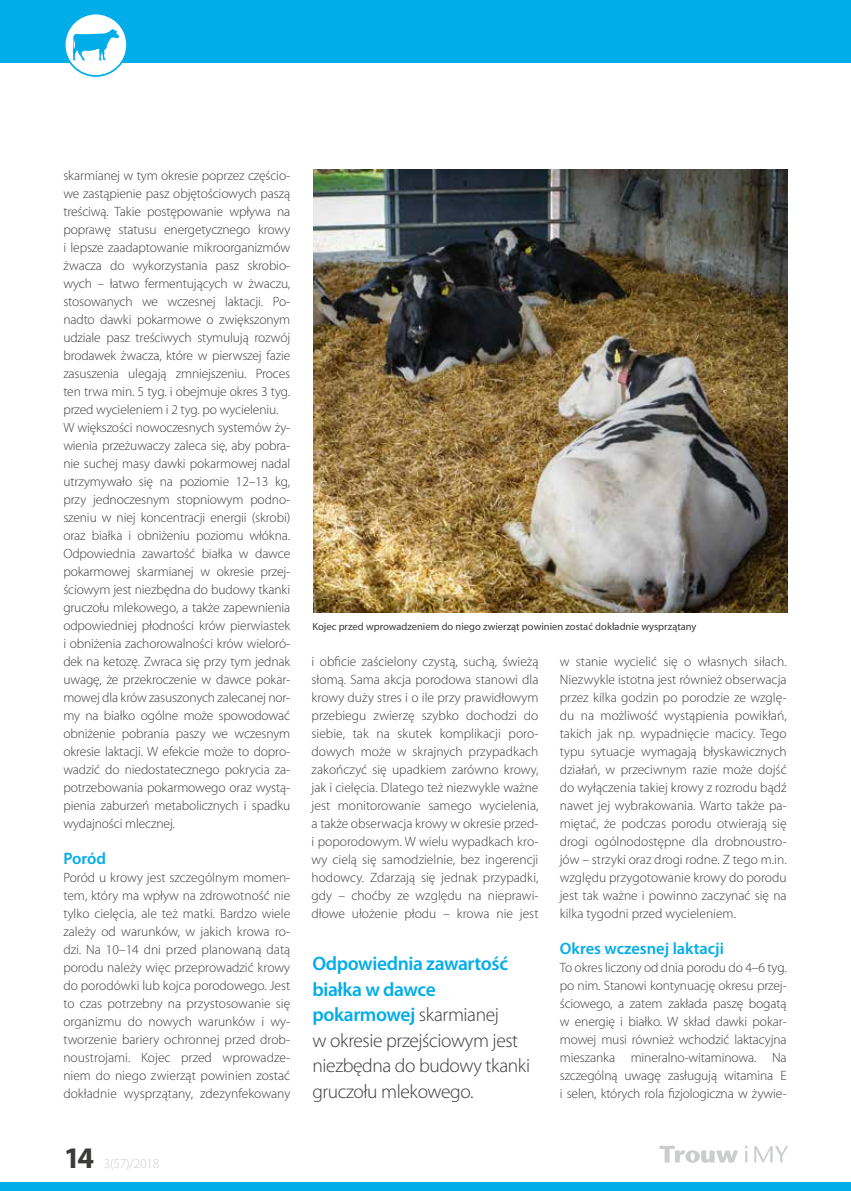
<style>
.page{position:relative;width:851px;height:1191px;background:#fff}
.page>*{position:absolute;margin:0;border:0;box-sizing:border-box;transform-origin:0 0}
.t1{font:300 19.5px/25.5px "Myriad Pro";letter-spacing:-.02em;color:#3a3a39}
.t2{font:600 16.5px "Myriad Pro";color:#00ade9}
.t3{font:300 13.5px/18px "Myriad Pro";letter-spacing:-.01em;color:#3a3a39;text-align:justify}
.t4{font:300 13.5px "Myriad Pro";letter-spacing:-.02em;color:#cbcccc}
.t5{font:10.5px "Myriad Pro";color:#3a3a39}
.s1{font-weight:700;font-size:30px;color:#3a3a39}
.s2{font-weight:600;color:#00ade9}
</style>
<div class="page">
<svg style="left:745px;top:1146px;width:2px;height:16px"></svg>
<svg style="left:754px;top:1146px;width:34px;height:16px"></svg>
<svg style="left:659px;top:1145px;width:79px;height:17px"></svg>
<div style="left:0;top:1181px;width:850px;height:10px;background:#00ade9"></div>
<div style="left:0;top:0;width:850px;height:63px;background:#00ade9"></div>
<div style="left:65px;top:14px;width:62px;height:62px;background:#fff;border-radius:50%"></div>
<div style="left:64px;top:13px;width:64px;height:64px;border:2px solid #00ade9;border-radius:50%"></div>
<svg style="left:73px;top:29px;width:46px;height:32px"></svg>
<img style="left:313px;top:169px;width:474px;height:443px">
<p class="t3" style="left:63px;top:166px;width:228px;text-align:left">skarmianej w tym okresie poprzez częścio&shy;we zastąpienie pasz objętościowych paszą treściwą. Takie postępowanie wpływa na poprawę statusu energetycznego krowy i lepsze zaadaptowanie mikroorganizmów żwacza do wykorzystania pasz skrobio&shy;wych – łatwo fermentujących w żwaczu, stosowanych we wczesnej laktacji. Po&shy;nadto dawki pokarmowe o zwiększonym udziale pasz treściwych stymulują rozwój brodawek żwacza, które w pierwszej fazie zasuszenia ulegają zmniejszeniu. Proces ten trwa min. 5 tyg. i obejmuje okres 3 tyg. przed wycieleniem i 2 tyg. po wycieleniu.<br>W większości nowoczesnych systemów ży&shy;wienia przeżuwaczy zaleca się, aby pobra&shy;nie suchej masy dawki pokarmowej nadal utrzymywało się na poziomie 12–13 kg, przy jednoczesnym stopniowym podno&shy;szeniu w niej koncentracji energii (skrobi) oraz białka i obniżeniu poziomu włókna.<br>Odpowiednia zawartość białka w dawce pokarmowej skarmianej w okresie przej&shy;ściowym jest niezbędna do budowy tkanki gruczołu mlekowego, a także zapewnienia odpowiedniej płodności krów pierwiastek i obniżenia zachorowalności krów wieloró&shy;dek na ketozę. Zwraca się przy tym jednak uwagę, że przekroczenie w dawce pokar&shy;mowej dla krów zasuszonych zalecanej nor&shy;my na białko ogólne może spowodować obniżenie pobrania paszy we wczesnym okresie laktacji. W efekcie może to dopro&shy;wadzić do niedostatecznego pokrycia za&shy;potrzebowania pokarmowego oraz wystą&shy;pienia zaburzeń metabolicznych i spadku wydajności mlecznej.</p>
<p class="t2" style="left:63px;top:848px;width:44px">Poród</p>
<p class="t3" style="left:63px;top:868px;width:228px">Poród u krowy jest szczególnym momen&shy;tem, który ma wpływ na zdrowotność nie tylko cielęcia, ale też matki. Bardzo wiele zależy od warunków, w jakich krowa ro&shy;dzi. Na 10–14 dni przed planowaną datą porodu należy więc przeprowadzić krowy do porodówki lub kojca porodowego. Jest to czas potrzebny na przystosowanie się organizmu do nowych warunków i wy&shy;tworzenie bariery ochronnej przed drob&shy;noustrojami. Kojec przed wprowadze&shy;niem do niego zwierząt powinien zostać dokładnie wysprzątany, zdezynfekowany</p>
<p class="t4" style="left:64px;top:1155px;width:97px"><span class="s1">14</span> 3(57)/2018</p>
<p class="t5" style="left:312px;top:620px;width:385px">Kojec przed wprowadzeniem do niego zwierząt powinien zostać dokładnie wysprzątany</p>
<p class="t3" style="left:311px;top:652px;width:228px">i obficie zaścielony czystą, suchą, świeżą słomą. Sama akcja porodowa stanowi dla krowy duży stres i o ile przy prawidłowym przebiegu zwierzę szybko dochodzi do siebie, tak na skutek komplikacji poro&shy;dowych może w skrajnych przypadkach zakończyć się upadkiem zarówno krowy, jak i cielęcia. Dlatego też niezwykle ważne jest monitorowanie samego wycielenia, a także obserwacja krowy w okresie przed&shy;i poporodowym. W wielu wypadkach kro&shy;wy cielą się samodzielnie, bez ingerencji hodowcy. Zdarzają się jednak przypadki, gdy – choćby ze względu na nieprawi&shy;dłowe ułożenie płodu – krowa nie jest</p>
<p class="t3" style="left:559px;top:652px;width:228px">w stanie wycielić się o własnych siłach.<br>Niezwykle istotna jest również obserwacja przez kilka godzin po porodzie ze wzglę&shy;du na możliwość wystąpienia powikłań, takich jak np. wypadnięcie macicy. Tego typu sytuacje wymagają błyskawicznych działań, w przeciwnym razie może dojść do wyłączenia takiej krowy z rozrodu bądź nawet jej wybrakowania. Warto także pa&shy;miętać, że podczas porodu otwierają się drogi ogólnodostępne dla drobnoustro&shy;jów – strzyki oraz drogi rodne. Z tego m.in. względu przygotowanie krowy do porodu jest tak ważne i powinno zaczynać się na kilka tygodni przed wycieleniem.</p>
<p class="t2" style="left:559px;top:938px;width:166px">Okres wczesnej laktacji</p>
<p class="t3" style="left:559px;top:958px;width:228px">To okres liczony od dnia porodu do 4–6 tyg. po nim. Stanowi kontynuację okresu przej&shy;ściowego, a zatem zakłada paszę bogatą w energię i białko. W skład dawki pokar&shy;mowej musi również wchodzić laktacyjna mieszanka mineralno-witaminowa. Na szczególną uwagę zasługują witamina E i selen, których rola fizjologiczna w żywie-</p>
<h1 class="t1" style="left:312px;top:950px;width:219px"><span class="s2">Odpowiednia zawartość białka w dawce pokarmowej</span> skarmianej<br>w okresie przejściowym jest niezbędna do budowy tkanki gruczołu mlekowego.</h1>
</div>
